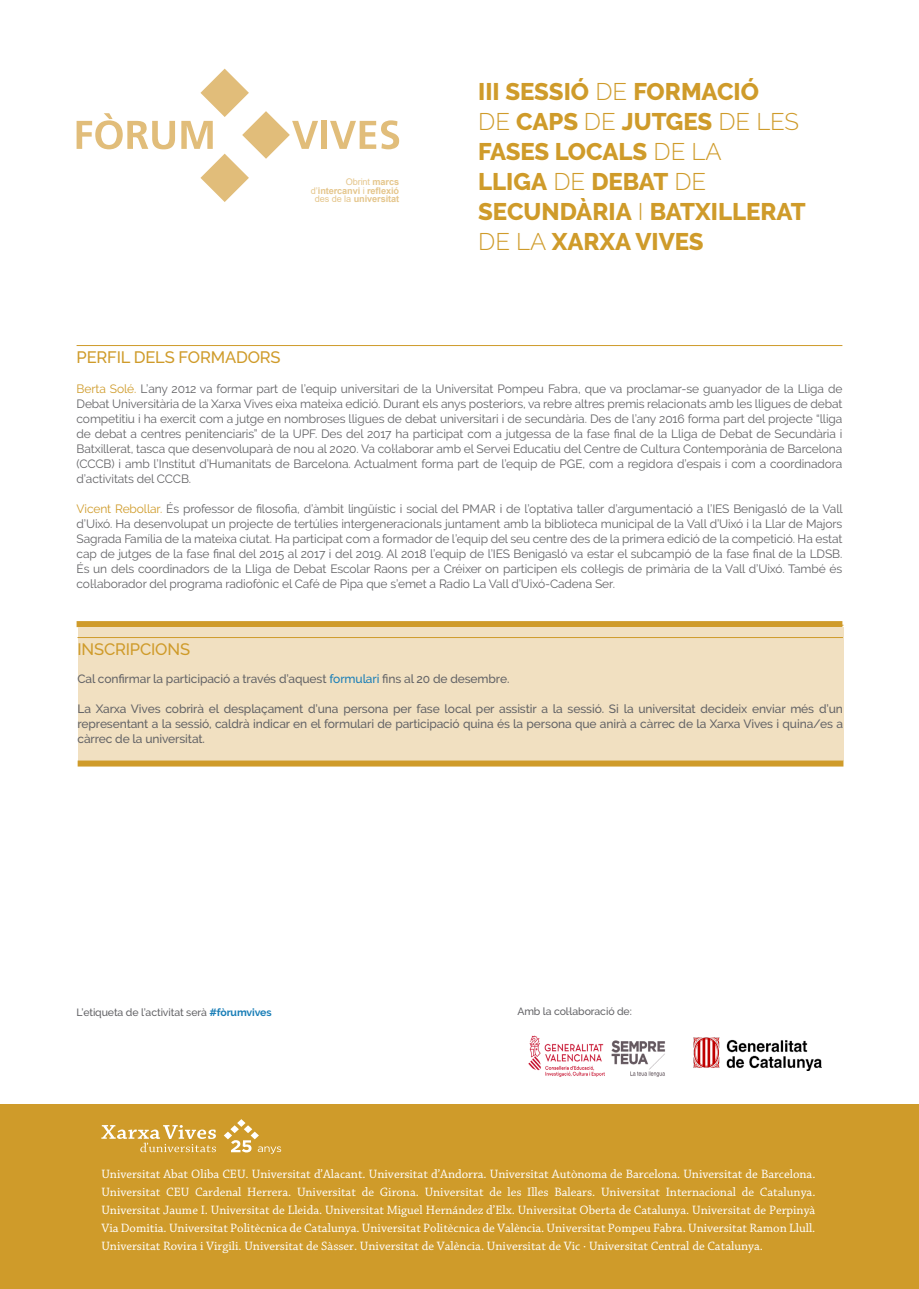
<style>
.page{position:relative;width:919px;height:1289px;background:#fff}
.page>*{position:absolute;margin:0;border:0;box-sizing:border-box;transform-origin:0 0}
.t1{font:800 24px/30px "Raleway";color:#cf9b2a}
.titol_amb_linia{font:500 16.5px "Raleway";letter-spacing:-.01em;color:#cf9b2a}
.t2{font:12.75px/18px "Chaparral Pro";color:#fff;text-align:justify}
.t3{font:12px/15px "Raleway";letter-spacing:-.01em;color:#636366;text-align:justify}
.t4{font:500 12px/15px "Raleway";letter-spacing:-.01em;color:#636366;text-align:justify}
.t5{font:500 10.5px "Raleway";letter-spacing:-.01em;color:#636366}
.t6{font:700 9.15px/8.6px "Arial";letter-spacing:-.01em;color:#e5c68c;text-align:right}
.s1{font-weight:400}
.s2{font-weight:300}
.s3{color:#cf9b2a}
.s4{color:#197eb7}
.s5{font-weight:700;color:#197eb7}
</style>
<div class="page">
<svg style="left:77px;top:113px;width:98px;height:36px"></svg>
<div style="left:321px;top:121px;width:6px;height:28px;background:#e1bd7a"></div>
<svg style="left:330px;top:120px;width:69px;height:29px"></svg>
<svg style="left:181px;top:69px;width:137px;height:133px"></svg>
<img style="left:693px;top:1037px;width:128px;height:33px">
<div style="left:0;top:1104px;width:918px;height:184px;background:#cf9b2a"></div>
<div style="left:77px;top:621px;width:765px;height:6px;background:#cf9b2a"></div>
<div style="left:78px;top:627px;width:765px;height:133px;background:#f1e0c1"></div>
<hr style="left:78px;top:625px;width:765px;height:1px;background:#cf9b2a">
<div style="left:78px;top:760px;width:765px;height:6px;background:#cf9b2a"></div>
<hr style="left:77px;top:637px;width:765px;height:1px;background:#cf9b2a">
<img style="left:528px;top:1035px;width:137px;height:42px">
<hr style="left:77px;top:345px;width:765px;height:1px;background:#cf9b2a">
<svg style="left:101px;top:1125px;width:115px;height:27px"></svg>
<svg style="left:224px;top:1119px;width:57px;height:34px"></svg>
<p class="t6" style="left:311px;top:178px;width:90px"><span class="s1">Obrint</span> marcs <span class="s1">d’</span>intercanvi <span class="s1">i</span> reflexió <span class="s1">des de la</span> universitat</p>
<p class="t1" style="left:478px;top:77px;width:282px">III SESSIÓ <span class="s2">DE</span> FORMACIÓ</p>
<p class="t1" style="left:478px;top:107px;width:322px"><span class="s2">DE</span> CAPS <span class="s2">DE</span> JUTGES <span class="s2">DE LES<br></span>FASES LOCALS <span class="s2">DE LA</span></p>
<p class="t1" style="left:478px;top:167px;width:329px">LLIGA <span class="s2">DE</span> DEBAT <span class="s2">DE<br></span>SECUNDÀRIA <span class="s2">I</span> BATXILLERAT</p>
<p class="t1" style="left:478px;top:227px;width:227px"><span class="s2">DE LA</span> XARXA VIVES</p>
<p class="titol_amb_linia" style="left:77px;top:347px;width:205px">PERFIL DELS FORMADORS</p>
<p class="t3" style="left:77px;top:381px;width:767px"><span class="s3">Berta Solé.</span> L’any 2012 va formar part de l’equip universitari de la Universitat Pompeu Fabra, que va proclamar-se guanyador de la Lliga de Debat Universitària de la Xarxa Vives eixa mateixa edició. Durant els anys posteriors, va rebre altres premis relacionats amb les lligues de debat competitiu i ha exercit com a jutge en nombroses lligues de debat universitari i de secundària. Des de l’any 2016 forma part del projecte “lliga de debat a centres penitenciaris” de la UPF. Des del 2017 ha participat com a jutgessa de la fase final de la Lliga de Debat de Secundària i Batxillerat, tasca que desenvoluparà de nou al 2020. Va col·laborar amb el Servei Educatiu del Centre de Cultura Contemporània de Barcelona (CCCB) i amb l’Institut d’Humanitats de Barcelona. Actualment forma part de l’equip de PGE, com a regidora d’espais i com a coordinadora d’activitats del CCCB.</p>
<p class="t3" style="left:77px;top:501px;width:767px"><span class="s3">Vicent Rebollar.</span> És professor de filosofia, d’àmbit lingüístic i social del PMAR i de l’optativa taller d’argumentació a l’IES Benigasló de la Vall d’Uixó. Ha desenvolupat un projecte de tertúlies intergeneracionals juntament amb la biblioteca municipal de la Vall d’Uixó i la Llar de Majors Sagrada Família de la mateixa ciutat. Ha participat com a formador de l’equip del seu centre des de la primera edició de la competició. Ha estat cap de jutges de la fase final del 2015 al 2017 i del 2019. Al 2018 l’equip de l’IES Benigasló va estar el subcampió de la fase final de la LDSB.<br>És un dels coordinadors de la Lliga de Debat Escolar Raons per a Créixer on participen els col·legis de primària de la Vall d’Uixó. També és col·laborador del programa radiofònic el Café de Pipa que s’emet a Radio La Vall d’Uixó-Cadena Ser.</p>
<p class="titol_amb_linia" style="left:77px;top:639px;width:114px">INSCRIPCIONS</p>
<p class="t4" style="left:77px;top:671px;width:433px">Cal confirmar la participació a través d’aquest <span class="s4">formulari</span> fins al 20 de desembre.</p>
<p class="t4" style="left:77px;top:701px;width:767px">La Xarxa Vives cobrirà el desplaçament d’una persona per fase local per assistir a la sessió. Si la universitat decideix enviar més d’un representant a la sessió, caldrà indicar en el formulari de participació quina és la persona que anirà a càrrec de la Xarxa Vives i quina/es a càrrec de la universitat.</p>
<p class="t5" style="left:77px;top:1006px;width:196px">L’etiqueta de l’activitat serà <span class="s5">#fòrumvives</span></p>
<p class="t5" style="left:517px;top:1005px;width:116px">Amb la col·laboració de:</p>
<p class="t2" style="left:101px;top:1165px;width:715px">Universitat Abat Oliba CEU. Universitat d’Alacant. Universitat d’Andorra. Universitat Autònoma de Barcelona. Universitat de Barcelona.<br>Universitat CEU Cardenal Herrera. Universitat de Girona. Universitat de les Illes Balears. Universitat Internacional de Catalunya.<br>Universitat Jaume I. Universitat de Lleida. Universitat Miguel Hernández d’Elx. Universitat Oberta de Catalunya. Universitat de Perpinyà Via Domitia. Universitat Politècnica de Catalunya. Universitat Politècnica de València. Universitat Pompeu Fabra. Universitat Ramon Llull.<br>Universitat Rovira i Virgili. Universitat de Sàsser. Universitat de València. Universitat de Vic · Universitat Central de Catalunya.</p>
</div>
